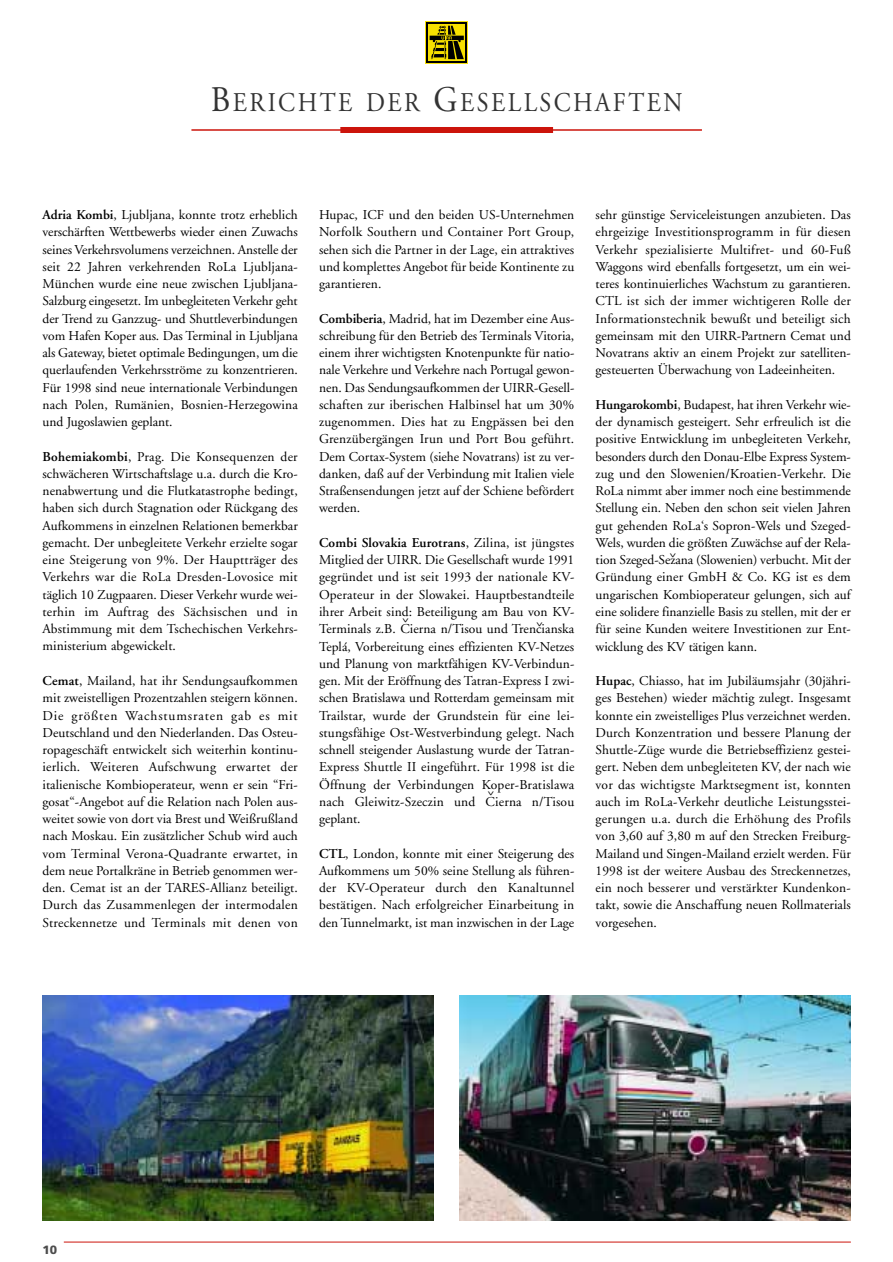
<style>
.page{position:relative;width:893px;height:1262px;background:#fff}
.page>*{position:absolute;margin:0;border:0;box-sizing:border-box;transform-origin:0 0}
.t1{font:27px "Adobe Garamond";letter-spacing:.1em;color:#333;scale:.9 1}
.t2{font:13.5px/17.2px "Adobe Garamond";color:#000;text-align:justify}
.t3{font:900 12px "Frutiger";color:#4d4d4d}
.t4{font:10.05px "Adobe Garamond";color:#000;scale:1.43 1}
.s1{font-size:36px}
.s2{font-weight:600}
</style>
<div class="page">
<hr style="left:64px;top:1241px;width:786px;height:1px;background:#cc140b">
<div style="left:340px;top:127px;width:213px;height:6px;background:#cc140b"></div>
<hr style="left:191px;top:129px;width:511px;height:2px;background:#cc140b">
<svg style="left:425px;top:21px;width:42px;height:43px"></svg>
<div style="left:426px;top:22px;width:40px;height:41px;background:linear-gradient(to bottom,#f7e000,#f7e000)"></div>
<svg style="left:428px;top:24px;width:36px;height:37px"></svg>
<svg style="left:429px;top:26px;width:35px;height:33px"></svg>
<img style="left:459px;top:995px;width:391px;height:225px">
<img style="left:43px;top:995px;width:391px;height:225px">
<h1 class="t1" style="left:211px;top:92px;width:525px"><span class="s1">B</span>ERICHTE DER <span class="s1">G</span>ESELLSCHAFTEN</h1>
<p class="t2" style="left:43px;top:207px;width:257px"><span class="s2">Adria Kombi</span>, Ljubljana, konnte trotz erheblich verschärften Wettbewerbs wieder einen Zuwachs seines Verkehrsvolumens verzeichnen. Anstelle der seit 22 Jahren verkehrenden RoLa Ljubljana-München wurde eine neue zwischen Ljubljana-Salzburg eingesetzt. Im unbegleiteten Verkehr geht der Trend zu Ganzzug- und Shuttleverbindungen vom Hafen Koper aus. Das Terminal in Ljubljana als Gateway, bietet optimale Bedingungen, um die querlaufenden Verkehrsströme zu konzentrieren.<br>Für 1998 sind neue internationale Verbindungen nach Polen, Rumänien, Bosnien-Herzegowina und Jugoslawien geplant.</p>
<p class="t2" style="left:43px;top:449px;width:257px"><span class="s2">Bohemiakombi</span>, Prag. Die Konsequenzen der schwächeren Wirtschaftslage u.a. durch die Kro&shy;nenabwertung und die Flutkatastrophe bedingt, haben sich durch Stagnation oder Rückgang des Aufkommens in einzelnen Relationen bemerkbar gemacht. Der unbegleitete Verkehr erzielte sogar eine Steigerung von 9%. Der Hauptträger des Verkehrs war die RoLa Dresden-Lovosice mit täglich 10 Zugpaaren. Dieser Verkehr wurde wei&shy;terhin im Auftrag des Sächsischen und in Abstimmung mit dem Tschechischen Verkehrs&shy;ministerium abgewickelt.</p>
<p class="t2" style="left:43px;top:673px;width:257px"><span class="s2">Cemat</span>, Mailand, hat ihr Sendungsaufkommen mit zweistelligen Prozentzahlen steigern können.<br>Die größten Wachstumsraten gab es mit Deutschland und den Niederlanden. Das Osteu&shy;ropageschäft entwickelt sich weiterhin kontinu&shy;ierlich. Weiteren Aufschwung erwartet der italienische Kombioperateur, wenn er sein “Fri&shy;gosat“-Angebot auf die Relation nach Polen aus&shy;weitet sowie von dort via Brest und Weißrußland nach Moskau. Ein zusätzlicher Schub wird auch vom Terminal Verona-Quadrante erwartet, in dem neue Portalkräne in Betrieb genommen wer&shy;den. Cemat ist an der TARES-Allianz beteiligt.<br>Durch das Zusammenlegen der intermodalen Streckennetze und Terminals mit denen von</p>
<p class="t2" style="left:319px;top:207px;width:257px">Hupac, ICF und den beiden US-Unternehmen Norfolk Southern und Container Port Group, sehen sich die Partner in der Lage, ein attraktives und komplettes Angebot für beide Kontinente zu garantieren.</p>
<p class="t2" style="left:319px;top:311px;width:257px"><span class="s2">Combiberia</span>, Madrid, hat im Dezember eine Aus&shy;schreibung für den Betrieb des Terminals Vitoria, einem ihrer wichtigsten Knotenpunkte für natio&shy;nale Verkehre und Verkehre nach Portugal gewon&shy;nen. Das Sendungsaufkommen der UIRR-Gesell&shy;schaften zur iberischen Halbinsel hat um 30% zugenommen. Dies hat zu Engpässen bei den Grenzübergängen Irun und Port Bou geführt.<br>Dem Cortax-System (siehe Novatrans) ist zu ver&shy;danken, daß auf der Verbindung mit Italien viele Straßensendungen jetzt auf der Schiene befördert werden.</p>
<p class="t2" style="left:319px;top:535px;width:257px"><span class="s2">Combi Slovakia Eurotrans</span>, Zilina, ist jüngstes Mitglied der UIRR. Die Gesellschaft wurde 1991 gegründet und ist seit 1993 der nationale KV-Operateur in der Slowakei. Hauptbestandteile ihrer Arbeit sind: Beteiligung am Bau von KV-Terminals z.B. Cierna n/Tisou und Trencianska Teplá, Vorbereitung eines effizienten KV-Netzes und Planung von marktfähigen KV-Verbindun&shy;gen. Mit der Eröffnung des Tatran-Express I zwi&shy;schen Bratislawa und Rotterdam gemeinsam mit Trailstar, wurde der Grundstein für eine lei&shy;stungsfähige Ost-Westverbindung gelegt. Nach schnell steigender Auslastung wurde der Tatran-Express Shuttle II eingeführt. Für 1998 ist die Öffnung der Verbindungen Koper-Bratislawa nach Gleiwitz-Szeczin und Cierna n/Tisou geplant.</p>
<p class="t2" style="left:319px;top:846px;width:257px"><span class="s2">CTL</span>, London, konnte mit einer Steigerung des Aufkommens um 50% seine Stellung als führen&shy;der KV-Operateur durch den Kanaltunnel bestätigen. Nach erfolgreicher Einarbeitung in den Tunnelmarkt, ist man inzwischen in der Lage</p>
<p class="t4" style="left:409px;top:623px;width:6px;rotate:-180deg">^</p>
<p class="t4" style="left:543px;top:627px;width:6px;rotate:-180deg">^</p>
<p class="t4" style="left:494px;top:796px;width:6px;rotate:-180deg">^</p>
<p class="t2" style="left:595px;top:207px;width:257px">sehr günstige Serviceleistungen anzubieten. Das ehrgeizige Investitionsprogramm in für diesen Verkehr spezialisierte Multifret- und 60-Fuß Waggons wird ebenfalls fortgesetzt, um ein wei&shy;teres kontinuierliches Wachstum zu garantieren.<br>CTL ist sich der immer wichtigeren Rolle der Informationstechnik bewußt und beteiligt sich gemeinsam mit den UIRR-Partnern Cemat und Novatrans aktiv an einem Projekt zur satelliten&shy;gesteuerten Überwachung von Ladeeinheiten.</p>
<p class="t2" style="left:595px;top:397px;width:257px"><span class="s2">Hungarokombi</span>, Budapest, hat ihren Verkehr wie&shy;der dynamisch gesteigert. Sehr erfreulich ist die positive Entwicklung im unbegleiteten Verkehr, besonders durch den Donau-Elbe Express System&shy;zug und den Slowenien/Kroatien-Verkehr. Die RoLa nimmt aber immer noch eine bestimmende Stellung ein. Neben den schon seit vielen Jahren gut gehenden RoLa‘s Sopron-Wels und Szeged-Wels, wurden die größten Zuwächse auf der Rela&shy;tion Szeged-Sezana (Slowenien) verbucht. Mit der Gründung einer GmbH &amp; Co. KG ist es dem ungarischen Kombioperateur gelungen, sich auf eine solidere finanzielle Basis zu stellen, mit der er für seine Kunden weitere Investitionen zur Ent&shy;wicklung des KV tätigen kann.</p>
<p class="t2" style="left:595px;top:673px;width:257px"><span class="s2">Hupac</span>, Chiasso, hat im Jubiläumsjahr (30jähri&shy;ges Bestehen) wieder mächtig zulegt. Insgesamt konnte ein zweistelliges Plus verzeichnet werden.<br>Durch Konzentration und bessere Planung der Shuttle-Züge wurde die Betriebseffizienz gestei&shy;gert. Neben dem unbegleiteten KV, der nach wie vor das wichtigste Marktsegment ist, konnten auch im RoLa-Verkehr deutliche Leistungsstei&shy;gerungen u.a. durch die Erhöhung des Profils von 3,60 auf 3,80 m auf den Strecken Freiburg-Mailand und Singen-Mailand erzielt werden. Für 1998 ist der weitere Ausbau des Streckennetzes, ein noch besserer und verstärkter Kundenkon&shy;takt, sowie die Anschaffung neuen Rollmaterials vorgesehen.</p>
<p class="t4" style="left:676px;top:558px;width:6px;rotate:-180deg">^</p>
<p class="t3" style="left:43px;top:1245px;width:16px">10</p>
</div>
